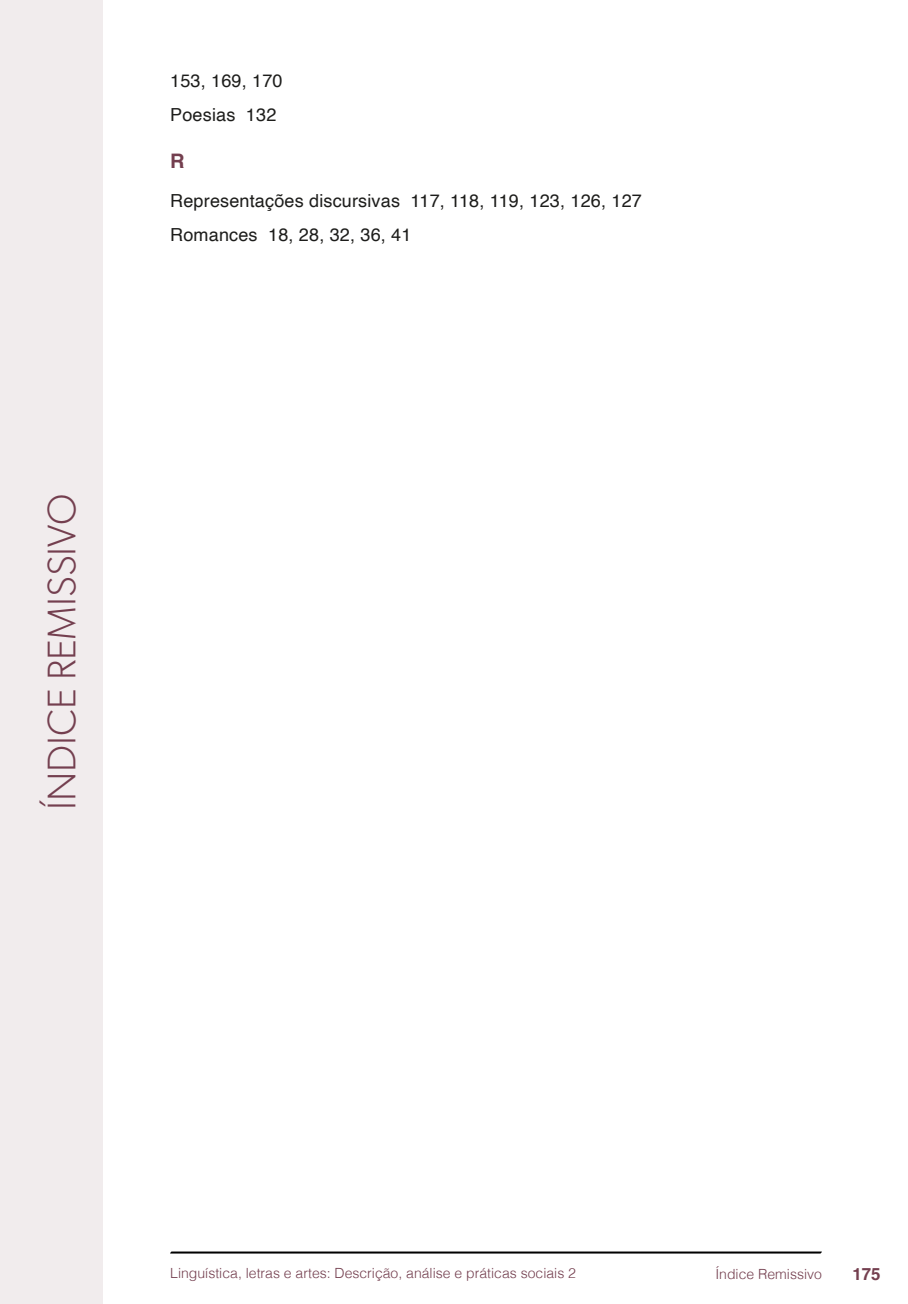
<style>
.page{position:relative;width:908px;height:1304px;background:#fff}
.page>*{position:absolute;margin:0;border:0;box-sizing:border-box;transform-origin:0 0}
.t1{font:300 40px "Gibson";color:#743f4f}
.t2{font:700 20px "Helvetica";color:#743f4f}
.t3{font:18px/33.6px "Helvetica";letter-spacing:.01em;color:#1d1d1b}
.t4{font:700 16.8px "Helvetica";color:#743f4f}
.t5{font:300 14px "Helvetica";color:#743f4f}
</style>
<div class="page">
<svg style="left:170px;top:1251px;width:651px;height:3px;background:#515151"></svg>
<div style="left:0;top:0;width:103px;height:1304px;background:#f1eced"></div>
<p class="t3" style="left:170px;top:65px;width:114px">153, 169, 170<br>Poesias 132</p>
<p class="t2" style="left:170px;top:149px;width:16px">R</p>
<p class="t3" style="left:170px;top:185px;width:473px">Representações discursivas 117, 118, 119, 123, 126, 127<br>Romances 18, 28, 32, 36, 41</p>
<h1 class="t1" style="left:37px;top:810px;width:317px;rotate:-90deg">ÍNDICE REMISSIVO</h1>
<p class="t5" style="left:170px;top:1261px;width:407px">Linguística, letras e artes: Descrição, análise e práticas sociais 2</p>
<p class="t5" style="left:715px;top:1262px;width:108px">Índice Remissivo</p>
<p class="t4" style="left:851px;top:1264px;width:30px">175</p>
</div>
